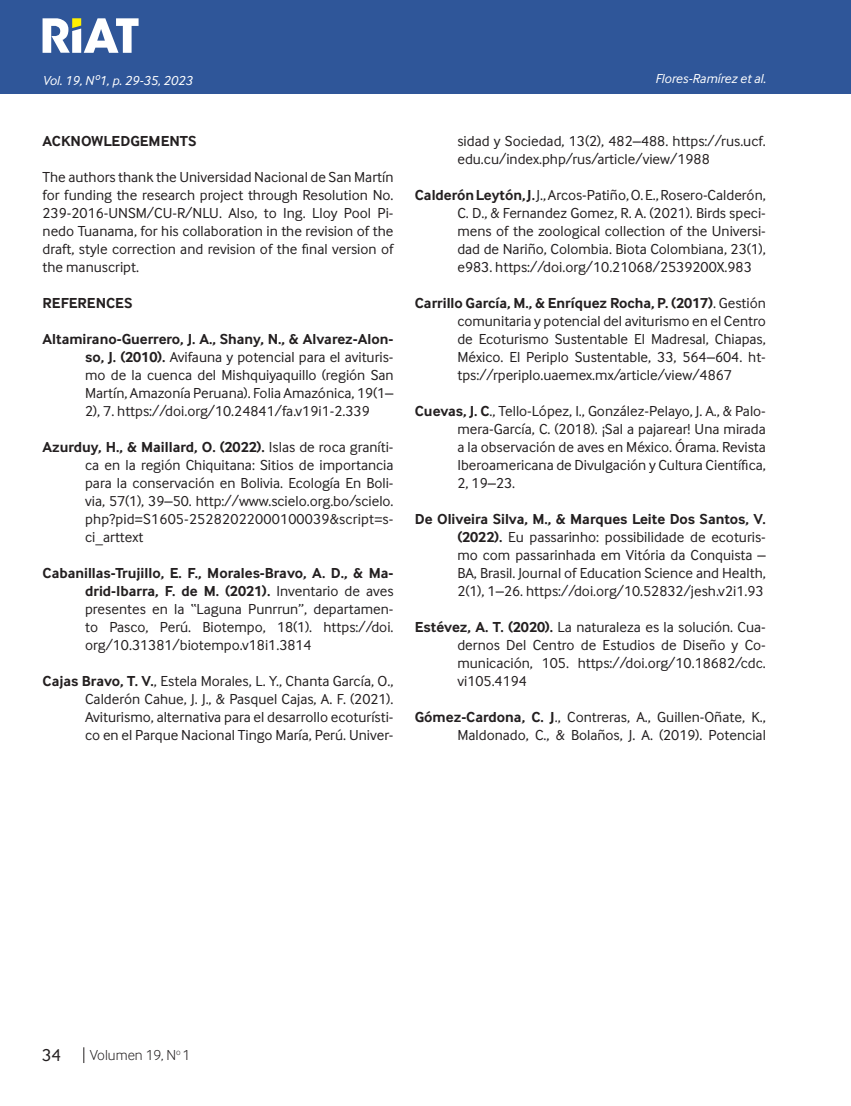
<style>
.page{position:relative;width:851px;height:1106px;background:#fff}
.page>*{position:absolute;margin:0;border:0;box-sizing:border-box;transform-origin:0 0}
.t1{font:18px "Inter Face";color:#231f20}
.Cuerpo_de_Texto{font:15px/18px "Inter Face";color:#231f20;text-align:justify}
.Cuerpo_de_Texto-2{font:700 15px "Inter Face";color:#231f20}
.t2{font:300 15px "Inter Face";color:#231f20}
.Cuño_de_pagina{font:italic 13.5px "Inter Face";color:#fff}
.s1{font-weight:700}
</style>
<div class="page">
<div style="left:0;top:0;width:850px;height:94px;background:#2f5699"></div>
<hr style="left:850px;top:0;width:1px;height:94px;background:#2f5699">
<svg style="left:43px;top:18px;width:95px;height:35px"></svg>
<svg style="left:83px;top:1047px;width:1px;height:16px"></svg>
<p class="Cuño_de_pagina" style="left:43px;top:72px;width:151px">Vol. 19, Nº1, p. 29-35, 2023</p>
<p class="Cuño_de_pagina" style="left:655px;top:71px;width:112px">Flores-Ramírez et al.</p>
<p class="Cuerpo_de_Texto-2" style="left:43px;top:132px;width:155px">ACKNOWLEDGEMENTS</p>
<p class="Cuerpo_de_Texto" style="left:43px;top:168px;width:352px">The authors thank the Universidad Nacional de San Martín for funding the research project through Resolution No.<br>239-2016-UNSM/CU-R/NLU. Also, to Ing. Lloy Pool Pi&shy;nedo Tuanama, for his collaboration in the revision of the draft, style correction and revision of the final version of the manuscript.</p>
<p class="Cuerpo_de_Texto-2" style="left:43px;top:294px;width:91px">REFERENCES</p>
<p class="Cuerpo_de_Texto" style="left:85px;top:330px;width:310px;text-indent:-43px"><span class="s1">Altamirano-Guerrero, J. A., Shany, N., &amp; Alvarez-Alon&shy;so, J. (2010).</span> Avifauna y potencial para el avituris&shy;mo de la cuenca del Mishquiyaquillo (región San Martín, Amazonía Peruana). Folia Amazónica, 19(1– 2), 7. https://doi.org/10.24841/fa.v19i1-2.339</p>
<p class="Cuerpo_de_Texto" style="left:85px;top:438px;width:310px;text-indent:-43px"><span class="s1">Azurduy, H., &amp; Maillard, O. (2022).</span> Islas de roca graníti&shy;ca en la región Chiquitana: Sitios de importancia para la conservación en Bolivia. Ecología En Boli&shy;via, 57(1), 39–50. http://www.scielo.org.bo/scielo. php?pid=S1605-25282022000100039&amp;script=s&shy;ci_arttext</p>
<p class="Cuerpo_de_Texto" style="left:85px;top:564px;width:310px;text-indent:-43px"><span class="s1">Cabanillas-Trujillo, E. F., Morales-Bravo, A. D., &amp; Ma&shy;drid-Ibarra, F. de M. (2021).</span> Inventario de aves presentes en la “Laguna Punrrun”, departamen&shy;to Pasco, Perú. Biotempo, 18(1). https://doi. org/10.31381/biotempo.v18i1.3814</p>
<p class="Cuerpo_de_Texto" style="left:85px;top:672px;width:310px;text-indent:-43px"><span class="s1">Cajas Bravo, T. V.</span>, Estela Morales, L. Y., Chanta García, O., Calderón Cahue, J. J., &amp; Pasquel Cajas, A. F. (2021).<br>Aviturismo, alternativa para el desarrollo ecoturísti&shy;co en el Parque Nacional Tingo María, Perú. Univer-</p>
<p class="Cuerpo_de_Texto" style="left:457px;top:132px;width:310px">sidad y Sociedad, 13(2), 482–488. https://rus.ucf. edu.cu/index.php/rus/article/view/1988</p>
<p class="Cuerpo_de_Texto" style="left:457px;top:186px;width:310px;text-indent:-43px"><span class="s1">Calderón Leytón, J.</span> J., Arcos-Patiño, O. E., Rosero-Calderón, C. D., &amp; Fernandez Gomez, R. A. (2021). Birds speci&shy;mens of the zoological collection of the Universi&shy;dad de Nariño, Colombia. Biota Colombiana, 23(1), e983. https://doi.org/10.21068/2539200X.983</p>
<p class="Cuerpo_de_Texto" style="left:457px;top:294px;width:310px;text-indent:-43px"><span class="s1">Carrillo García, M., &amp; Enríquez Rocha, P. (2017)</span>. Gestión comunitaria y potencial del aviturismo en el Centro de Ecoturismo Sustentable El Madresal, Chiapas, México. El Periplo Sustentable, 33, 564–604. ht&shy;tps://rperiplo.uaemex.mx/article/view/4867</p>
<p class="Cuerpo_de_Texto" style="left:457px;top:402px;width:310px;text-indent:-43px"><span class="s1">Cuevas, J. C</span>., Tello-López, I., González-Pelayo, J. A., &amp; Palo&shy;mera-García, C. (2018). ¡Sal a pajarear! Una mirada a la observación de aves en México. Órama. Revista Iberoamericana de Divulgación y Cultura Científica, 2, 19–23.</p>
<p class="Cuerpo_de_Texto" style="left:457px;top:510px;width:310px;text-indent:-43px"><span class="s1">De Oliveira Silva, M., &amp; Marques Leite Dos Santos, V. (2022).</span> Eu passarinho: possibilidade de ecoturis&shy;mo com passarinhada em Vitória da Conquista – BA, Brasil. Journal of Education Science and Health, 2(1), 1–26. https://doi.org/10.52832/jesh.v2i1.93</p>
<p class="Cuerpo_de_Texto" style="left:457px;top:618px;width:310px;text-indent:-43px"><span class="s1">Estévez, A. T. (2020).</span> La naturaleza es la solución. Cua&shy;dernos Del Centro de Estudios de Diseño y Co&shy;municación, 105. https://doi.org/10.18682/cdc. vi105.4194</p>
<p class="Cuerpo_de_Texto" style="left:415px;top:708px;width:352px;text-align:right"><span class="s1">Gómez-Cardona, C. J</span>., Contreras, A., Guillen-Oñate, K.,<br>Maldonado, C., &amp; Bolaños, J. A. (2019). Potencial</p>
<p class="t1" style="left:42px;top:1045px;width:21px">34</p>
<p class="t2" style="left:90px;top:1046px;width:102px">Volumen 19, N<sup>o</sup> 1</p>
</div>
